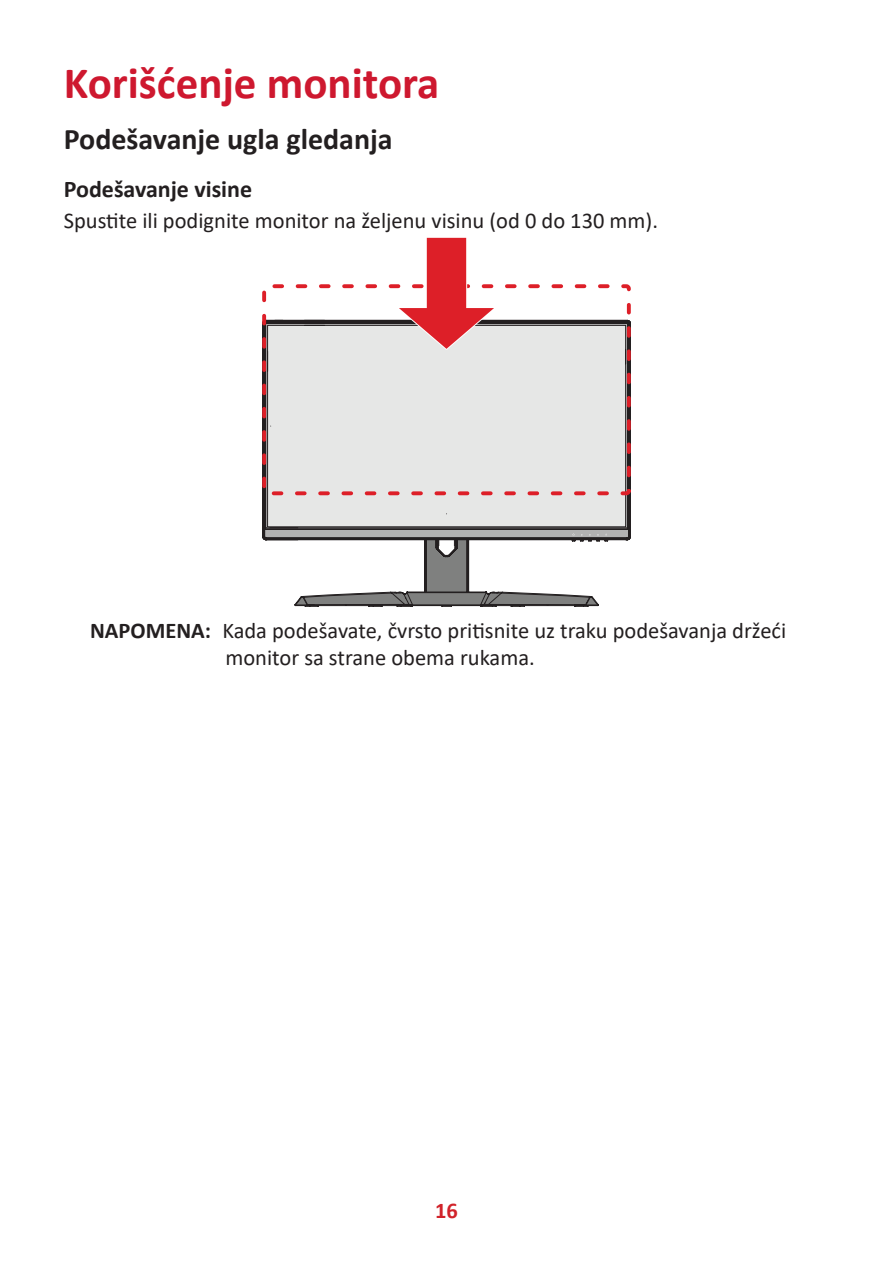
<style>
.page{position:relative;width:893px;height:1263px;background:#fff}
.page>*{position:absolute;margin:0;border:0;box-sizing:border-box;transform-origin:0 0}
.t1{font:700 45px "Calibri";color:#ce182f}
.t2{font:700 30px "Calibri";color:#231f20}
.t3{font:700 24px "Calibri";color:#231f20}
.t4{font:22.5px/27px "Calibri";color:#231f20}
.t5{font:700 22.5px "Calibri";color:#d1232a}
.s1{font-weight:700}
</style>
<div class="page">
<div style="left:262px;top:320px;width:369px;height:222px;background:#e6e7e6"></div>
<svg style="left:605px;top:533px;width:3px;height:8px"></svg>
<div style="left:262px;top:284px;width:369px;height:211px;border:4px dashed #dd1f28;border-radius:2px"></div>
<svg style="left:295px;top:481px;width:304px;height:126px"></svg>
<svg style="left:394px;top:237px;width:105px;height:114px"></svg>
<h1 class="t1" style="left:64px;top:52px;width:377px">Korišćenje monitora</h1>
<h2 class="t2" style="left:64px;top:117px;width:330px">Podešavanje ugla gledanja</h2>
<p class="t3" style="left:64px;top:172px;width:190px">Podešavanje visine</p>
<p class="t4" style="left:64px;top:207px;width:596px">Spustite ili podignite monitor na željenu visinu (od 0 do 130 mm).</p>
<p class="t4" style="left:225px;top:616px;width:562px;text-indent:-135px"><span class="s1">NAPOMENA:</span> Kada podešavate, čvrsto pritisnite uz traku podešavanja držeći monitor sa strane obema rukama.</p>
<p class="t5" style="left:435px;top:1194px;width:24px">16</p>
</div>
